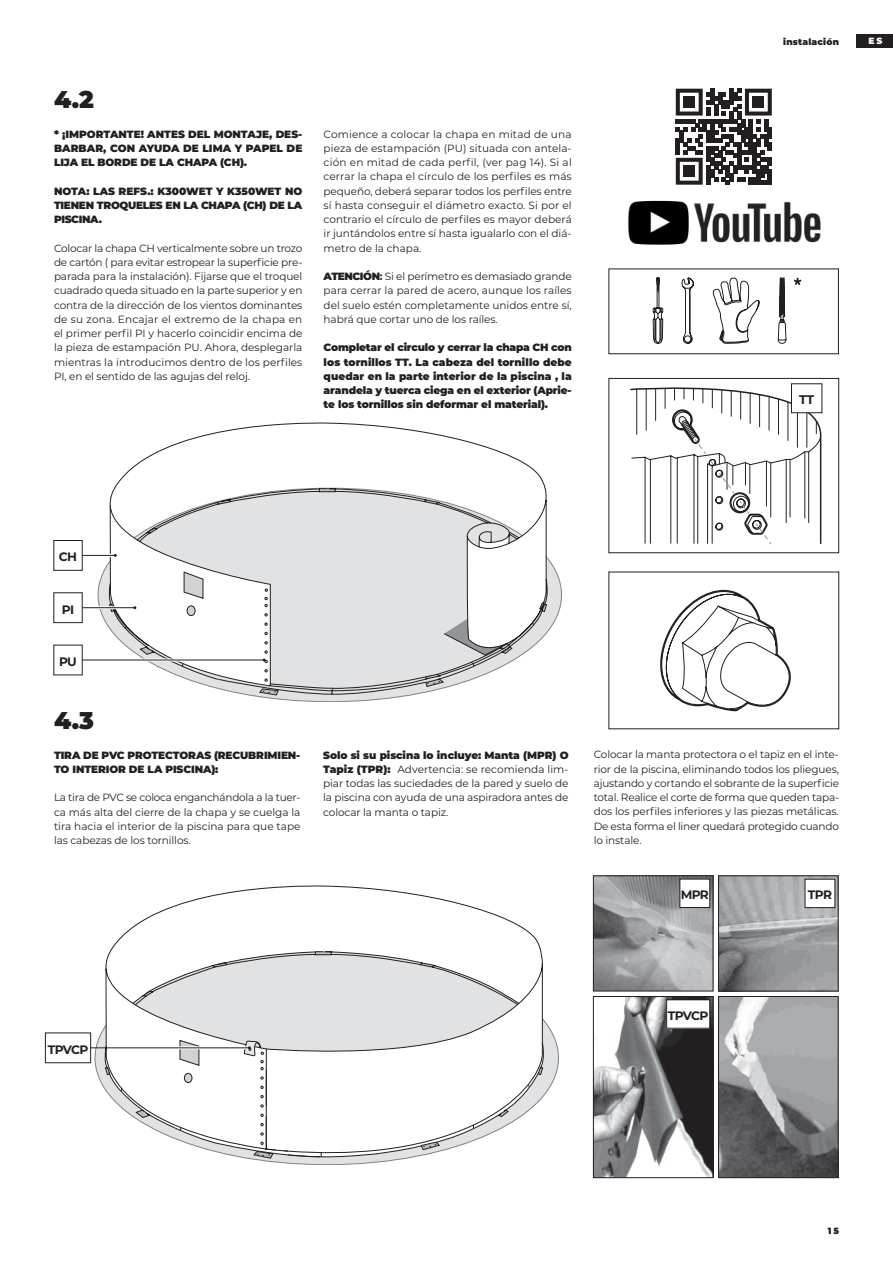
<style>
.page{position:relative;width:893px;height:1263px;background:#fff}
.page>*{position:absolute;margin:0;border:0;box-sizing:border-box;transform-origin:0 0}
.t1{font:900 24.15px "Montserrat";color:#231f20}
.t2{font:700 12.45px "Montserrat";color:#231f20}
.t3{font:700 12.15px "Montserrat";letter-spacing:-.06em;color:#231f20}
.t4{font:10.5px/14.2px "Montserrat";letter-spacing:-.01em;color:#231f20;text-align:justify}
.t5{font:900 10.5px/14.2px "Montserrat";letter-spacing:-.01em;color:#231f20;text-align:justify}
.t6{font:900 9px "Montserrat";letter-spacing:.02em;color:#231f20}
.t7{font:900 9px "Montserrat";color:#fff}
.s1{font-weight:900}
.s2{font-weight:700}
</style>
<div class="page">
<div style="left:857px;top:34px;width:36px;height:13px;background:#231f20"></div>
<svg style="left:105px;top:962px;width:305px;height:203px"></svg>
<svg style="left:106px;top:886px;width:437px;height:77px"></svg>
<div style="left:609px;top:378px;width:230px;height:175px;border:1px solid #231f20"></div>
<svg style="left:660px;top:590px;width:131px;height:121px"></svg>
<div style="left:609px;top:269px;width:230px;height:85px;border:1px solid #231f20"></div>
<svg style="left:630px;top:269px;width:191px;height:275px"></svg>
<div style="left:45px;top:1032px;width:46px;height:31px;border:1px solid #231f20"></div>
<hr style="left:91px;top:1047px;width:158px;height:1px;background:#231f20">
<svg style="left:104px;top:963px;width:441px;height:195px"></svg>
<svg style="left:108px;top:423px;width:441px;height:279px"></svg>
<div style="left:53px;top:540px;width:30px;height:31px;border:1px solid #231f20"></div>
<hr style="left:86px;top:606px;width:49px;height:3px;background:#fff">
<hr style="left:86px;top:554px;width:29px;height:3px;background:#fff">
<hr style="left:82px;top:660px;width:182px;height:1px;background:#231f20">
<hr style="left:82px;top:607px;width:53px;height:1px;background:#231f20">
<hr style="left:82px;top:555px;width:33px;height:1px;background:#231f20">
<svg style="left:110px;top:500px;width:436px;height:195px"></svg>
<img style="left:720px;top:998px;width:116px;height:178px">
<div style="left:718px;top:996px;width:120px;height:182px;border:1px solid #231f20"></div>
<img style="left:595px;top:877px;width:116px;height:112px">
<div style="left:593px;top:875px;width:120px;height:116px;border:1px solid #231f20"></div>
<img style="left:720px;top:877px;width:116px;height:112px">
<div style="left:718px;top:875px;width:120px;height:116px;border:1px solid #231f20"></div>
<div style="left:680px;top:879px;width:30px;height:28px;background:#fff"></div>
<div style="left:679px;top:879px;width:31px;height:29px;border:1px solid #231f20"></div>
<div style="left:805px;top:879px;width:30px;height:28px;background:#fff"></div>
<img style="left:595px;top:998px;width:116px;height:178px">
<div style="left:593px;top:996px;width:120px;height:182px;border:1px solid #231f20"></div>
<div style="left:667px;top:1000px;width:43px;height:28px;background:#fff"></div>
<div style="left:666px;top:999px;width:44px;height:29px;border:1px solid #231f20"></div>
<img style="left:694px;top:202px;width:126px;height:41px">
<img style="left:628px;top:201px;width:61px;height:43px">
<svg style="left:676px;top:89px;width:96px;height:96px"></svg>
<div style="left:683px;top:96px;width:12px;height:12px;background:#231f20"></div>
<div style="left:753px;top:96px;width:11px;height:12px;background:#231f20"></div>
<div style="left:683px;top:165px;width:12px;height:12px;background:#231f20"></div>
<h1 class="t1" style="left:54px;top:86px;width:42px">4.2</h1>
<p class="t5" style="left:54px;top:127px;width:250px">* ¡IMPORTANTE! ANTES DEL MONTAJE, DES-BARBAR, CON AYUDA DE LIMA Y PAPEL DE LIJA EL BORDE DE LA CHAPA (CH).</p>
<p class="t5" style="left:54px;top:184px;width:250px">NOTA: LAS REFS.: K300WET Y K350WET NO TIENEN TROQUELES EN LA CHAPA (CH) DE LA PISCINA.</p>
<p class="t4" style="left:54px;top:241px;width:250px">Colocar la chapa CH verticalmente sobre un trozo de cartón ( para evitar estropear la superficie pre&shy;parada para la instalación). Fijarse que el troquel cuadrado queda situado en la parte superior y en contra de la dirección de los vientos dominantes de su zona. Encajar el extremo de la chapa en el primer perfil PI y hacerlo coincidir encima de la pieza de estampación PU. Ahora, desplegarla mientras la introducimos dentro de los perfiles PI, en el sentido de las agujas del reloj.</p>
<p class="t4" style="left:324px;top:127px;width:250px">Comience a colocar la chapa en mitad de una pieza de estampación (PU) situada con antela&shy;ción en mitad de cada perfil, (ver pag 14). Si al cerrar la chapa el círculo de los perfiles es más pequeño, deberá separar todos los perfiles entre sí hasta conseguir el diámetro exacto. Si por el contrario el círculo de perfiles es mayor deberá ir juntándolos entre sí hasta igualarlo con el diá&shy;metro de la chapa.</p>
<p class="t4" style="left:324px;top:269px;width:250px"><span class="s1">ATENCIÓN</span><span class="s2">:</span> Si el perímetro es demasiado grande para cerrar la pared de acero, aunque los raíles del suelo estén completamente unidos entre sí, habrá que cortar uno de los raíles.</p>
<p class="t5" style="left:324px;top:341px;width:250px">Completar el circulo y cerrar la chapa CH con los tornillos TT. La cabeza del tornillo debe quedar en la parte interior de la piscina , la arandela y tuerca ciega en el exterior (Aprie&shy;te los tornillos sin deformar el material).</p>
<p class="t6" style="left:783px;top:37px;width:57px">instalación</p>
<p class="t7" style="left:868px;top:36px;width:15px">ES</p>
<p class="t2" style="left:799px;top:393px;width:16px">TT</p>
<p class="t3" style="left:59px;top:550px;width:20px">CH</p>
<p class="t3" style="left:62px;top:603px;width:14px">PI</p>
<p class="t3" style="left:59px;top:655px;width:19px">PU</p>
<h1 class="t1" style="left:54px;top:707px;width:42px">4.3</h1>
<p class="t5" style="left:54px;top:748px;width:248px">TIRA DE PVC PROTECTORAS (RECUBRIMIEN-<br>TO INTERIOR DE LA PISCINA):</p>
<p class="t4" style="left:54px;top:790px;width:248px">La tira de PVC se coloca enganchándola a la tuer&shy;ca más alta del cierre de la chapa y se cuelga la tira hacia el interior de la piscina para que tape las cabezas de los tornillos.</p>
<p class="t4" style="left:323px;top:748px;width:247px"><span class="s1">Solo si su piscina lo incluye: Manta (MPR) O Tapiz (TPR):</span> Advertencia: se recomienda lim&shy;piar todas las suciedades de la pared y suelo de la piscina con ayuda de una aspiradora antes de colocar la manta o tapiz.</p>
<p class="t4" style="left:594px;top:748px;width:247px">Colocar la manta protectora o el tapiz en el inte&shy;rior de la piscina, eliminando todos los pliegues, ajustando y cortando el sobrante de la superficie total. Realice el corte de forma que queden tapa&shy;dos los perfiles inferiores y las piezas metálicas.<br>De esta forma el liner quedará protegido cuando lo instale.</p>
<p class="t3" style="left:681px;top:888px;width:30px">MPR</p>
<p class="t3" style="left:808px;top:888px;width:26px">TPR</p>
<p class="t3" style="left:48px;top:1043px;width:42px">TPVCP</p>
<p class="t3" style="left:668px;top:1009px;width:42px">TPVCP</p>
<p class="t6" style="left:828px;top:1225px;width:13px">15</p>
</div>
